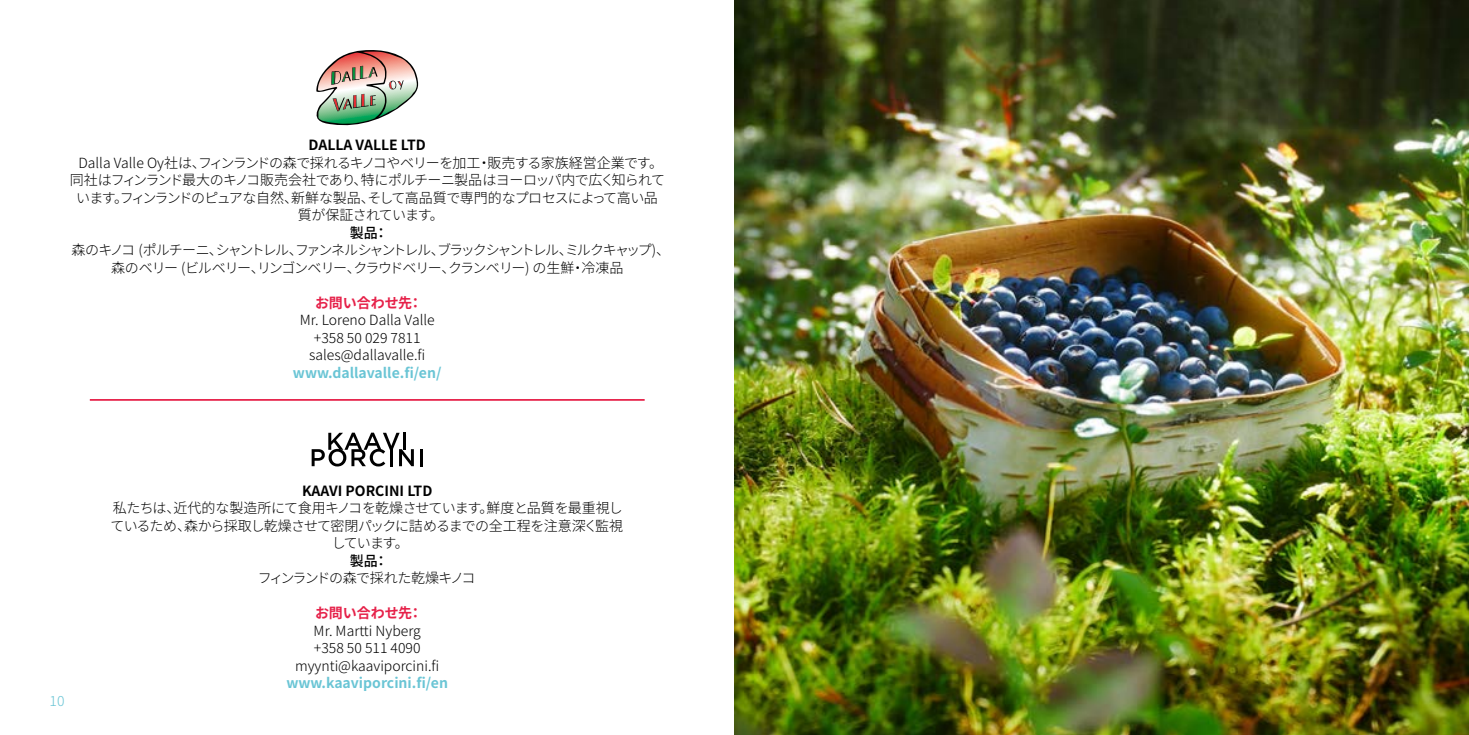
<style>
.page{position:relative;width:1469px;height:735px;background:#fff}
.page>*{position:absolute;margin:0;border:0;box-sizing:border-box;transform-origin:0 0}
.t1{font:300 14px/17.5px "Noto Sans JP";letter-spacing:-.035em;color:#000;text-align:center}
.t2{font:300 14px "Noto Sans JP";color:#000}
.t3{font:300 14px/17.5px "Noto Sans JP";letter-spacing:-.105em;color:#000;text-align:center}
.t4{font:700 14px "Noto Sans JP";color:#6ac5d5}
.t5{font:700 14px "Noto Sans JP";color:#000}
.t6{font:300 14px "Noto Sans JP";letter-spacing:-.075em;color:#000}
.t7{font:700 14px "Noto Sans JP";letter-spacing:-.015em;color:#e62149}
.t8{font:500 14px "Noto Sans JP";color:#000}
.t9{font:300 14px "Noto Sans JP";color:#6ac5d5}
</style>
<div class="page">
<img style="left:316px;top:50px;width:103px;height:76px">
<svg style="left:312px;top:432px;width:102px;height:34px"></svg>
<hr style="left:420px;top:449px;width:3px;height:17px;background:#000">
<hr style="left:90px;top:399px;width:554px;height:1px;background:#e62149">
<img style="left:734px;top:0;width:734px;height:734px">
<p class="t5" style="left:308px;top:137px;width:119px">DALLA VALLE LTD</p>
<p class="t1" style="left:70px;top:154px;width:597px">Dalla Valle Oy社は、フィンランドの森で採れるキノコやベリーを加工・販売する家族経営企業です。同社はフィンランド最大のキノコ販売会社であり、特にポルチーニ製品はヨーロッパ内で広く知られています。フィンランドのピュアな自然、新鮮な製品、そして高品質で専門的なプロセスによって高い品質が保証されています。</p>
<p class="t8" style="left:350px;top:225px;width:40px">製品：</p>
<p class="t3" style="left:71px;top:241px;width:600px">森のキノコ (ポルチーニ、シャントレル、ファンネルシャントレル、ブラックシャントレル、ミルクキャップ)、森のベリー (ビルベリー、リンゴンベリー、クラウドベリー、クランベリー) の生鮮・冷凍品</p>
<p class="t7" style="left:315px;top:295px;width:109px">お問い合わせ先：</p>
<p class="t2" style="left:300px;top:312px;width:137px">Mr. Loreno Dalla Valle</p>
<p class="t2" style="left:314px;top:330px;width:108px">+358 50 029 7811</p>
<p class="t2" style="left:309px;top:347px;width:118px">sales@dallavalle.fi</p>
<p class="t4" style="left:293px;top:365px;width:150px">www.dallavalle.fi/en/</p>
<p class="t9" style="left:50px;top:692px;width:16px">10</p>
<p class="t5" style="left:302px;top:482px;width:132px">KAAVI PORCINI LTD</p>
<p class="t1" style="left:111px;top:499px;width:514px">私たちは、近代的な製造所にて食用キノコを乾燥させています。鮮度と品質を最重視しているため、森から採取し乾燥させて密閉パックに詰めるまでの全工程を注意深く監視しています。</p>
<p class="t8" style="left:350px;top:552px;width:40px">製品：</p>
<p class="t6" style="left:258px;top:569px;width:219px">フィンランドの森で採れた乾燥キノコ</p>
<p class="t7" style="left:315px;top:604px;width:109px">お問い合わせ先：</p>
<p class="t2" style="left:314px;top:622px;width:109px">Mr. Martti Nyberg</p>
<p class="t2" style="left:314px;top:639px;width:108px">+358 50 511 4090</p>
<p class="t2" style="left:295px;top:657px;width:146px">myynti@kaaviporcini.fi</p>
<p class="t4" style="left:286px;top:674px;width:163px">www.kaaviporcini.fi/en</p>
</div>
